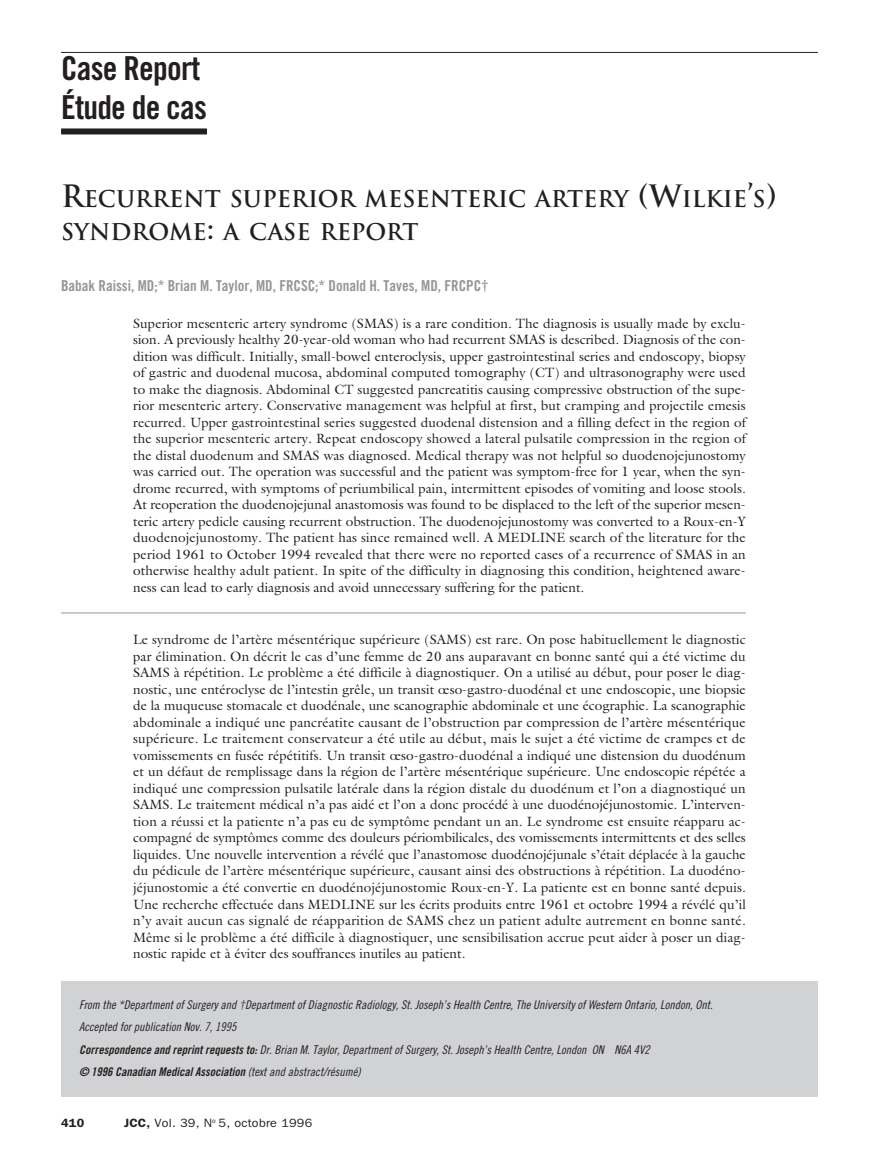
<style>
.page{position:relative;width:879px;height:1176px;background:#fff}
.page>*{position:absolute;margin:0;border:0;box-sizing:border-box;transform-origin:0 0}
.t1{font:33px/39.6px "Trade Gothic Bold Cond Twenty";letter-spacing:-.02em;color:#231f20}
.t2{font:700 22.5px/33px "Trajan";color:#231f20}
.t3{font:15px "Trade Gothic Bold Cond Twenty";color:#939598}
.t4{font:13.5px/16.5px "Galliard";color:#231f20;text-align:justify}
.t5{font:12px/22.5px "Trade Gothic Cond Eighteen Obl";color:#231f20}
.t6{font:12px "Trade Gothic Bold Cond Twenty Obl";color:#231f20}
.t7{font:12px "Franklin Gothic";letter-spacing:.02em;color:#231f20;scale:1.05 1}
.t8{font:600 12px "Franklin Gothic";color:#231f20;scale:1.05 1}
.s1{font-size:30px}
.s2{font-family:"Trade Gothic Bold Cond Twenty Obl"}
.s3{font-family:"Trade Gothic Cond Eighteen Obl"}
.s4{font-weight:600}
</style>
<div class="page">
<hr style="left:61px;top:52px;width:756px;height:1px;background:#231f20">
<div style="left:61px;top:128px;width:146px;height:6px;background:#231f20"></div>
<div style="left:61px;top:981px;width:756px;height:115px;background:#d1d2d4"></div>
<hr style="left:61px;top:612px;width:684px;height:1px;background:#939598">
<h1 class="t1" style="left:61px;top:51px;width:147px">Case Report<br>Étude de cas</h1>
<h2 class="t2" style="left:61px;top:182px;width:716px"><span class="s1">R</span>ECURRENT SUPERIOR MESENTERIC ARTERY <span class="s1">(W</span>ILKIE<span class="s1">’</span>S<span class="s1">)<br></span>SYNDROME<span class="s1">:</span> A CASE REPORT</h2>
<p class="t3" style="left:61px;top:280px;width:429px">Babak Raissi, MD;* Brian M. Taylor, MD, FRCSC;* Donald H. Taves, MD, FRCPC†</p>
<p class="t4" style="left:133px;top:314px;width:614px">Superior mesenteric artery syndrome (SMAS) is a rare condition. The diagnosis is usually made by exclu&shy;sion. A previously healthy 20-year-old woman who had recurrent SMAS is described. Diagnosis of the con&shy;dition was difficult. Initially, small-bowel enteroclysis, upper gastrointestinal series and endoscopy, biopsy of gastric and duodenal mucosa, abdominal computed tomography (CT) and ultrasonography were used to make the diagnosis. Abdominal CT suggested pancreatitis causing compressive obstruction of the supe&shy;rior mesenteric artery. Conservative management was helpful at first, but cramping and projectile emesis recurred. Upper gastrointestinal series suggested duodenal distension and a filling defect in the region of the superior mesenteric artery. Repeat endoscopy showed a lateral pulsatile compression in the region of the distal duodenum and SMAS was diagnosed. Medical therapy was not helpful so duodenojejunostomy was carried out. The operation was successful and the patient was symptom-free for 1 year, when the syn&shy;drome recurred, with symptoms of periumbilical pain, intermittent episodes of vomiting and loose stools.<br>At reoperation the duodenojejunal anastomosis was found to be displaced to the left of the superior mesen&shy;teric artery pedicle causing recurrent obstruction. The duodenojejunostomy was converted to a Roux-en-Y duodenojejunostomy. The patient has since remained well. A MEDLINE search of the literature for the period 1961 to October 1994 revealed that there were no reported cases of a recurrence of SMAS in an otherwise healthy adult patient. In spite of the difficulty in diagnosing this condition, heightened aware&shy;ness can lead to early diagnosis and avoid unnecessary suffering for the patient.</p>
<p class="t4" style="left:133px;top:631px;width:614px">Le syndrome de l’artère mésentérique supérieure (SAMS) est rare. On pose habituellement le diagnostic par élimination. On décrit le cas d’une femme de 20 ans auparavant en bonne santé qui a été victime du SAMS à répétition. Le problème a été difficile à diagnostiquer. On a utilisé au début, pour poser le diag&shy;nostic, une entéroclyse de l’intestin grêle, un transit œso-gastro-duodénal et une endoscopie, une biopsie de la muqueuse stomacale et duodénale, une scanographie abdominale et une écographie. La scanographie abdominale a indiqué une pancréatite causant de l’obstruction par compression de l’artère mésentérique supérieure. Le traitement conservateur a été utile au début, mais le sujet a été victime de crampes et de vomissements en fusée répétitifs. Un transit œso-gastro-duodénal a indiqué une distension du duodénum et un défaut de remplissage dans la région de l’artère mésentérique supérieure. Une endoscopie répétée a indiqué une compression pulsatile latérale dans la région distale du duodénum et l’on a diagnostiqué un SAMS. Le traitement médical n’a pas aidé et l’on a donc procédé à une duodénojéjunostomie. L’interven&shy;tion a réussi et la patiente n’a pas eu de symptôme pendant un an. Le syndrome est ensuite réapparu ac&shy;compagné de symptômes comme des douleurs périombilicales, des vomissements intermittents et des selles liquides. Une nouvelle intervention a révélé que l’anastomose duodénojéjunale s’était déplacée à la gauche du pédicule de l’artère mésentérique supérieure, causant ainsi des obstructions à répétition. La duodéno&shy;jéjunostomie a été convertie en duodénojéjunostomie Roux-en-Y. La patiente est en bonne santé depuis.<br>Une recherche effectuée dans MEDLINE sur les écrits produits entre 1961 et octobre 1994 a révélé qu’il n’y avait aucun cas signalé de réapparition de SAMS chez un patient adulte autrement en bonne santé.<br>Même si le problème a été difficile à diagnostiquer, une sensibilisation accrue peut aider à poser un diag&shy;nostic rapide et à éviter des souffrances inutiles au patient.</p>
<p class="t5" style="left:79px;top:993px;width:634px">From the *Department of Surgery and †Department of Diagnostic Radiology, St. Joseph’s Health Centre, The University of Western Ontario, London, Ont.<br>Accepted for publication Nov. 7, 1995<br><span class="s2">Correspondence and reprint requests to:</span> Dr. Brian M. Taylor, Department of Surgery, St. Joseph’s Health Centre, London ON N6A 4V2</p>
<p class="t6" style="left:79px;top:1067px;width:283px">© 1996 Canadian Medical Association <span class="s3">(text and abstract/résumé)</span></p>
<p class="t8" style="left:61px;top:1115px;width:24px">410</p>
<p class="t7" style="left:124px;top:1115px;width:181px"><span class="s4">JCC,</span> Vol. 39, N<sup>o</sup> 5, octobre 1996</p>
</div>
